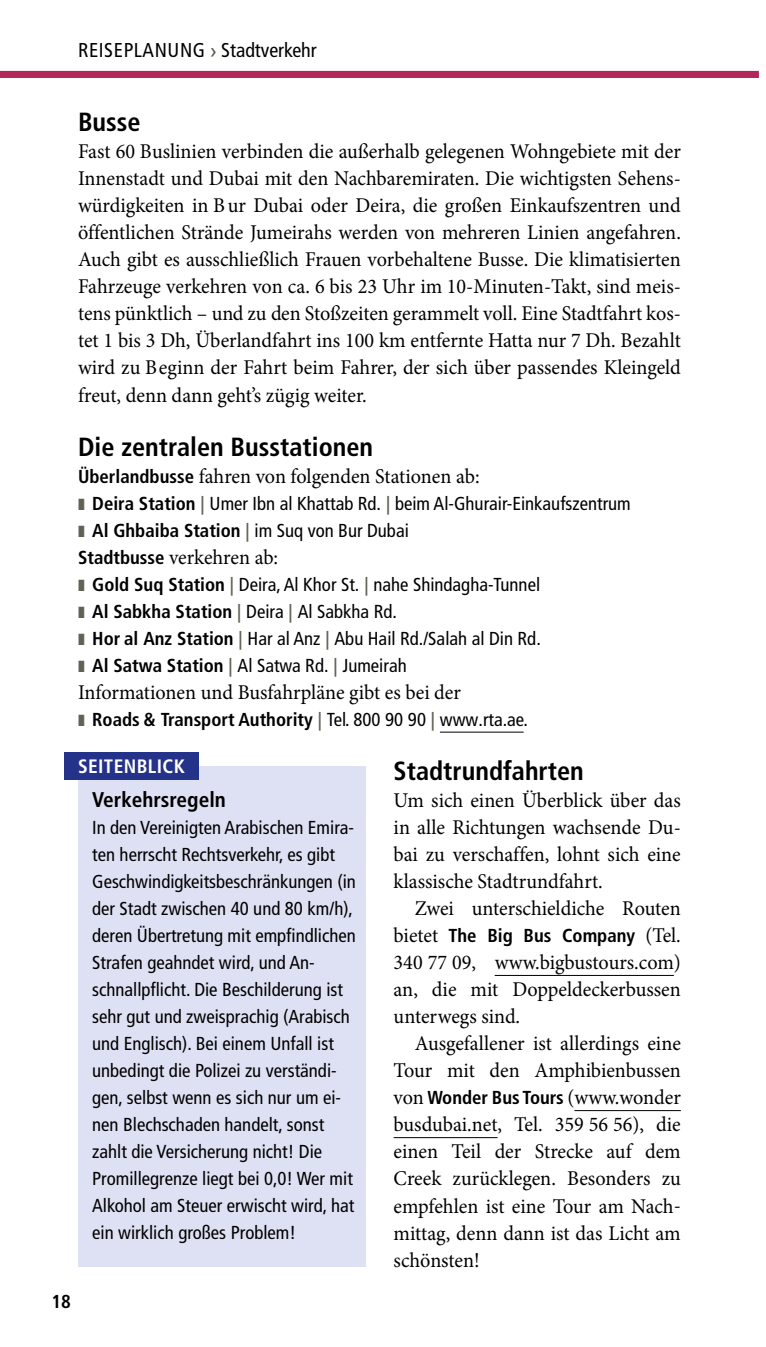
<style>
.page{position:relative;width:766px;height:1347px;background:#fff}
.page>*{position:absolute;margin:0;border:0;box-sizing:border-box;transform-origin:0 0}
.t1{font:700 condensed 26.25px "Frutiger LT Pro";color:#000}
.t2{font:700 condensed 21.25px "Frutiger LT Pro";color:#000}
.t3{font:21px/27px "Minion Pro";color:#000;text-align:justify;scale:.96 1}
.t4{font:condensed 20px "Frutiger LT Pro";letter-spacing:.015em;color:#000}
.t5{font:700 condensed 19.5px "Frutiger LT Pro";letter-spacing:.02em;color:#fff}
.t6{font:condensed 18.75px/27px "Frutiger LT Pro";color:#000}
.t7{font:700 condensed 18.75px "Frutiger LT Pro";color:#000}
.s1{font-stretch:normal;font-size:21.25px;color:#626155}
.s2{font-family:"Frutiger LT Pro";font-weight:700;font-stretch:condensed;font-size:18.75px}
.s3{color:#626155}
.s4{font-weight:700}
.s5{font-weight:700;color:#626155}
.s6{font-weight:400}
.s7{font-family:"Minion Pro";font-weight:400;font-stretch:normal;font-size:21px}
</style>
<div class="page">
<div style="left:0;top:71px;width:758px;height:7px;background:#b3275d"></div>
<hr style="left:440px;top:731px;width:83px;height:1px;background:#000">
<hr style="left:494px;top:975px;width:179px;height:1px;background:#000">
<hr style="left:574px;top:1110px;width:106px;height:1px;background:#000">
<hr style="left:393px;top:1137px;width:104px;height:1px;background:#000">
<div style="left:78px;top:766px;width:287px;height:500px;background:#dee1f3"></div>
<div style="left:64px;top:753px;width:134px;height:27px;background:#25328a"></div>
<p class="t4" style="left:78px;top:38px;width:240px">REISEPLANUNG <span class="s1">›</span> Stadtverkehr</p>
<p class="t1" style="left:78px;top:106px;width:64px">busse</p>
<p class="t3" style="left:78px;top:138px;width:629px">Fast 60 Buslinien verbinden die außerhalb gelegenen Wohngebiete mit der Innenstadt und Dubai mit den Nachbaremiraten. Die wichtigsten Sehens&shy;würdigkeiten in B ur Dubai oder Deira, die großen Einkaufszentren und öffentlichen Strände Jumeirahs werden von mehreren Linien angefahren.<br>Auch gibt es ausschließlich Frauen vorbehaltene Busse. Die klimatisierten Fahrzeuge verkehren von ca. 6 bis 23 Uhr im 10-Minuten-Takt, sind meis&shy;tens pünktlich – und zu den Stoßzeiten gerammelt voll. Eine Stadtfahrt kos&shy;tet 1 bis 3 Dh, Überlandfahrt ins 100 km entfernte Hatta nur 7 Dh. Bezahlt wird zu Beginn der Fahrt beim Fahrer, der sich über passendes Kleingeld freut, denn dann geht’s zügig weiter.</p>
<p class="t1" style="left:78px;top:431px;width:296px">Die zentralen busstationen</p>
<p class="t3" style="left:78px;top:462px;width:420px"><span class="s2">Überlandbusse</span> fahren von folgenden Stationen ab:</p>
<p class="t6" style="left:78px;top:490px;width:554px"><span class="s3">❚❚</span> <span class="s4">Deira station</span> <span class="s5">|</span> Umer Ibn al Khattab Rd. <span class="s5">|</span> beim Al-Ghurair-Einkaufszentrum <span class="s3">❚❚</span> <span class="s4">Al ghbaiba station</span> <span class="s5">|</span> im Suq von Bur Dubai</p>
<p class="t3" style="left:78px;top:543px;width:210px"><span class="s2">stadtbusse</span> verkehren ab:</p>
<p class="t6" style="left:78px;top:571px;width:464px"><span class="s3">❚❚</span> <span class="s4">gold suq station</span> <span class="s5">|</span> Deira, Al Khor St. <span class="s5">|</span> nahe Shindagha-Tunnel <span class="s3">❚❚</span> <span class="s4">Al sabkha station</span> <span class="s5">|</span> Deira <span class="s5">|</span> Al Sabkha Rd.<br><span class="s3">❚❚</span> <span class="s4">Hor al Anz station</span> <span class="s5">|</span> Har al Anz <span class="s5">|</span> Abu Hail Rd./Salah al Din Rd. <span class="s3">❚❚</span> <span class="s4">Al satwa station</span> <span class="s5">|</span> Al Satwa Rd. <span class="s5">|</span> Jumeirah</p>
<p class="t3" style="left:78px;top:678px;width:400px">Informationen und Busfahrpläne gibt es bei der</p>
<p class="t7" style="left:78px;top:708px;width:451px"><span class="s3">❚❚</span> Roads &amp; Transport Authority <span class="s3">|</span> <span class="s6">Tel. 800 90 90</span> <span class="s3">|</span> <span class="s6">www.rta.ae.</span></p>
<p class="t1" style="left:393px;top:755px;width:192px">stadtrundfahrten</p>
<p class="t3" style="left:393px;top:787px;width:300px">Um sich einen Überblick über das in alle Richtungen wachsende Du&shy;bai zu verschaffen, lohnt sich eine klassische Stadtrundfahrt.</p>
<p class="t3" style="left:415px;top:895px;width:278px">Zwei unterschieldiche Routen</p>
<p class="t7" style="left:393px;top:924px;width:289px"><span class="s7">bietet</span> The big bus company <span class="s7">(Tel.</span></p>
<p class="t3" style="left:393px;top:949px;width:300px">340 77 09, www.bigbustours.com) an, die mit Doppeldeckerbussen unterwegs sind.</p>
<p class="t3" style="left:393px;top:1030px;width:301px;text-indent:21px">Ausgefallener ist allerdings eine Tour mit den Amphibienbussen von <span class="s2">Wonder bus Tours</span> (www.wonder busdubai.net, Tel. 359 56 56), die einen Teil der Strecke auf dem Creek zurücklegen. Besonders zu empfehlen ist eine Tour am Nach&shy;mittag, denn dann ist das Licht am schönsten!</p>
<p class="t5" style="left:78px;top:754px;width:108px">seiTeNblicK</p>
<p class="t2" style="left:92px;top:787px;width:135px">Verkehrsregeln</p>
<p class="t6" style="left:92px;top:814px;width:265px">In den Vereinigten Arabischen Emira&shy;ten herrscht Rechtsverkehr, es gibt Geschwindigkeitsbeschränkungen (in der Stadt zwischen 40 und 80 km/h), deren Übertretung mit empfindlichen Strafen geahndet wird, und An&shy;schnallpflicht. Die Beschilderung ist sehr gut und zweisprachig (Arabisch und Englisch). Bei einem Unfall ist unbedingt die Polizei zu verständi&shy;gen, selbst wenn es sich nur um ei&shy;nen Blechschaden handelt, sonst zahlt die Versicherung nicht! Die Promillegrenze liegt bei 0,0! Wer mit Alkohol am Steuer erwischt wird, hat ein wirklich großes Problem!</p>
<p class="t7" style="left:51px;top:1290px;width:21px">18</p>
</div>
